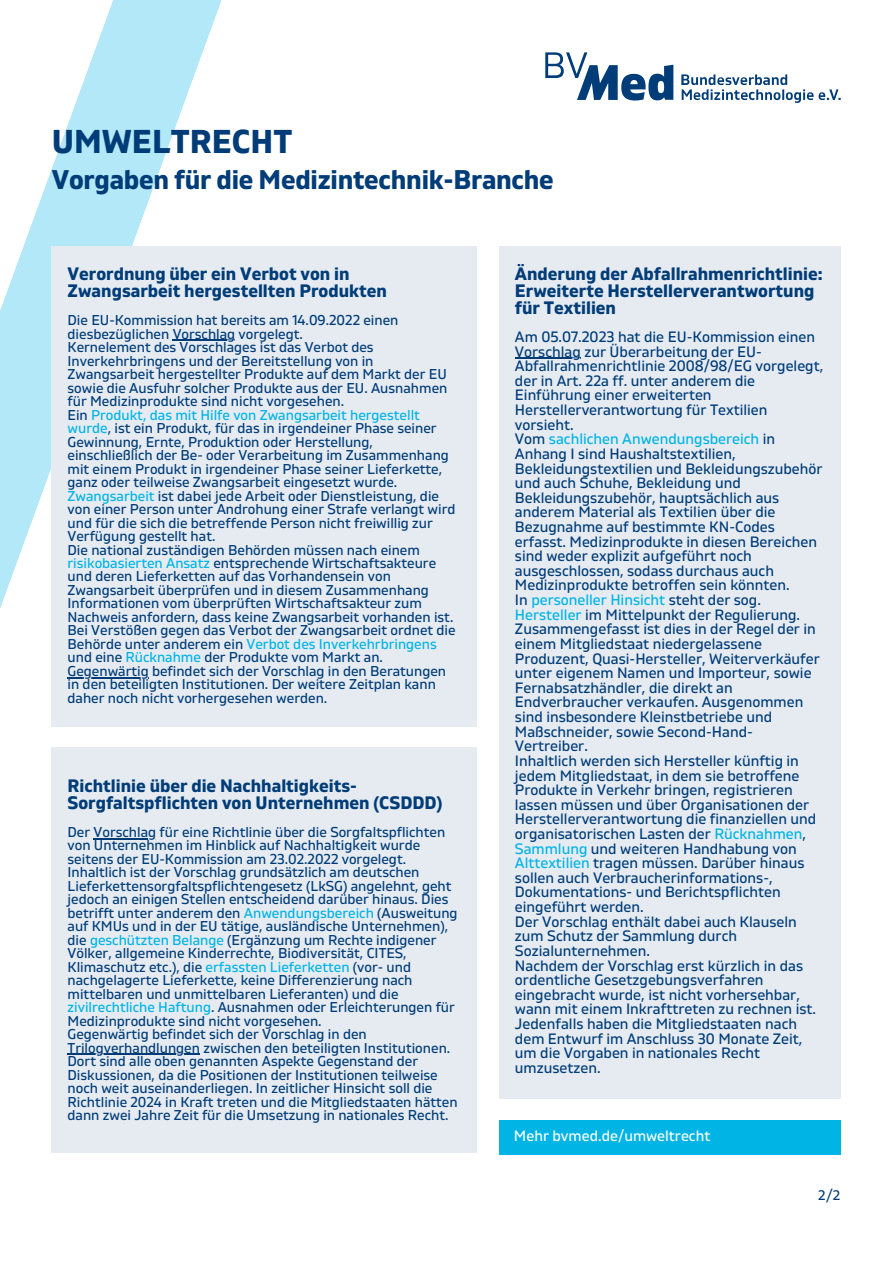
<style>
.page{position:relative;width:893px;height:1264px;background:#fff}
.page>*{position:absolute;margin:0;border:0;box-sizing:border-box;transform-origin:0 0}
.t1{font:700 33px "Gilam";color:#003c78}
.t2{font:700 27px "Gilam";letter-spacing:-.01em;color:#003c78}
.t3{font:700 18px/16.8px "Gilam";color:#003c78}
.t4{font:15px/14.5px "Gilam";color:#003c78}
.t5{font:15px "Gilam";color:#fff}
.t6{font:15px "The Sans OT5 Plain";color:#003c78}
.t7{font:14.25px/13.5px "Gilam";color:#003c78}
.s1{color:#00b4e6}
</style>
<div class="page">
<svg style="left:0;top:0;width:462px;height:1130px"></svg>
<div style="left:52px;top:246px;width:424px;height:480px;background:#e5ebf1"></div>
<hr style="left:173px;top:340px;width:62px;height:1px;background:#003c78">
<hr style="left:68px;top:677px;width:81px;height:1px;background:#003c78">
<div style="left:499px;top:246px;width:341px;height:852px;background:#e5ebf1"></div>
<hr style="left:515px;top:357px;width:66px;height:2px;background:#003c78">
<svg style="left:681px;top:74px;width:159px;height:29px"></svg>
<svg style="left:545px;top:52px;width:128px;height:48px"></svg>
<div style="left:52px;top:747px;width:424px;height:405px;background:#e5ebf1"></div>
<hr style="left:94px;top:838px;width:62px;height:1px;background:#003c78">
<hr style="left:68px;top:1053px;width:132px;height:2px;background:#003c78">
<div style="left:499px;top:1120px;width:341px;height:34px;background:#00b4e6"></div>
<p class="t1" style="left:52px;top:122px;width:242px">UMWELTRECHT</p>
<p class="t2" style="left:52px;top:163px;width:503px">Vorgaben für die Medizintechnik-Branche</p>
<p class="t3" style="left:68px;top:266px;width:321px">Verordnung über ein Verbot von in<br>Zwangsarbeit hergestellten Produkten</p>
<p class="t7" style="left:68px;top:314px;width:332px">Die EU-Kommission hat bereits am 14.09.2022 einen diesbezüglichen Vorschlag vorgelegt.</p>
<p class="t7" style="left:68px;top:341px;width:381px">Kernelement des Vorschlages ist das Verbot des Inverkehrbringens und der Bereitstellung von in Zwangsarbeit hergestellter Produkte auf dem Markt der EU sowie die Ausfuhr solcher Produkte aus der EU. Ausnahmen für Medizinprodukte sind nicht vorgesehen.</p>
<p class="t7" style="left:68px;top:408px;width:389px">Ein <span class="s1">Produkt, das mit Hilfe von Zwangsarbeit hergestellt wurde</span>, ist ein Produkt, für das in irgendeiner Phase seiner Gewinnung, Ernte, Produktion oder Herstellung, einschließlich der Be- oder Verarbeitung im Zusammenhang mit einem Produkt in irgendeiner Phase seiner Lieferkette, ganz oder teilweise Zwangsarbeit eingesetzt wurde.<br><span class="s1">Zwangsarbeit</span> ist dabei jede Arbeit oder Dienstleistung, die von einer Person unter Androhung einer Strafe verlangt wird und für die sich die betreffende Person nicht freiwillig zur Verfügung gestellt hat.</p>
<p class="t7" style="left:68px;top:543px;width:387px">Die national zuständigen Behörden müssen nach einem <span class="s1">risikobasierten Ansatz</span> entsprechende Wirtschaftsakteure und deren Lieferketten auf das Vorhandensein von Zwangsarbeit überprüfen und in diesem Zusammenhang Informationen vom überprüften Wirtschaftsakteur zum Nachweis anfordern, dass keine Zwangsarbeit vorhanden ist.</p>
<p class="t7" style="left:68px;top:624px;width:389px">Bei Verstößen gegen das Verbot der Zwangsarbeit ordnet die<br>Behörde unter anderem ein <span class="s1">Verbot des Inverkehrbringens </span>und eine <span class="s1">Rücknahme</span> der Produkte vom Markt an.</p>
<p class="t7" style="left:68px;top:664px;width:380px">Gegenwärtig befindet sich der Vorschlag in den Beratungen in den beteiligten Institutionen. Der weitere Zeitplan kann daher noch nicht vorhergesehen werden.</p>
<p class="t3" style="left:68px;top:777px;width:376px">Richtlinie über die Nachhaltigkeits-<br>Sorgfaltspflichten von Unternehmen (CSDDD)</p>
<p class="t7" style="left:68px;top:825px;width:379px">Der Vorschlag für eine Richtlinie über die Sorgfaltspflichten von Unternehmen im Hinblick auf Nachhaltigkeit wurde seitens der EU-Kommission am 23.02.2022 vorgelegt.</p>
<p class="t7" style="left:68px;top:866px;width:391px">Inhaltlich ist der Vorschlag grundsätzlich am deutschen Lieferkettensorgfaltspflichtengesetz (LkSG) angelehnt, geht jedoch an einigen Stellen entscheidend darüber hinaus. Dies betrifft unter anderem den <span class="s1">Anwendungsbereich</span> (Ausweitung auf KMUs und in der EU tätige, ausländische Unternehmen), die <span class="s1">geschützten Belange</span> (Ergänzung um Rechte indigener Völker, allgemeine Kinderrechte, Biodiversität, CITES, Klimaschutz etc.), die <span class="s1">erfassten Lieferketten</span> (vor- und nachgelagerte Lieferkette, keine Differenzierung nach mittelbaren und unmittelbaren Lieferanten) und die <span class="s1">zivilrechtliche Haftung</span>. Ausnahmen oder Erleichterungen für Medizinprodukte sind nicht vorgesehen.</p>
<p class="t7" style="left:68px;top:1028px;width:391px">Gegenwärtig befindet sich der Vorschlag in den Trilogverhandlungen zwischen den beteiligten Institutionen.<br>Dort sind alle oben genannten Aspekte Gegenstand der Diskussionen, da die Positionen der Institutionen teilweise noch weit auseinanderliegen. In zeitlicher Hinsicht soll die Richtlinie 2024 in Kraft treten und die Mitgliedstaaten hätten dann zwei Jahre Zeit für die Umsetzung in nationales Recht.</p>
<p class="t3" style="left:515px;top:266px;width:309px">Änderung der Abfallrahmenrichtlinie:<br>Erweiterte Herstellerverantwortung für Textilien</p>
<p class="t4" style="left:515px;top:330px;width:310px">Am 05.07.2023 hat die EU-Kommission einen Vorschlag zur Überarbeitung der EU-Abfallrahmenrichtlinie 2008/98/EG vorgelegt, der in Art. 22a ff. unter anderem die Einführung einer erweiterten Herstellerverantwortung für Textilien vorsieht.</p>
<p class="t4" style="left:515px;top:432px;width:309px">Vom <span class="s1">sachlichen Anwendungsbereich</span> in Anhang I sind Haushaltstextilien, Bekleidungstextilien und Bekleidungszubehör und auch Schuhe, Bekleidung und Bekleidungszubehör, hauptsächlich aus anderem Material als Textilien über die Bezugnahme auf bestimmte KN-Codes erfasst. Medizinprodukte in diesen Bereichen sind weder explizit aufgeführt noch ausgeschlossen, sodass durchaus auch Medizinprodukte betroffen sein könnten.</p>
<p class="t4" style="left:515px;top:593px;width:306px">In <span class="s1">personeller Hinsicht</span> steht der sog.<br><span class="s1">Hersteller</span> im Mittelpunkt der Regulierung.<br>Zusammengefasst ist dies in der Regel der in einem Mitgliedstaat niedergelassene Produzent, Quasi-Hersteller, Weiterverkäufer unter eigenem Namen und Importeur, sowie Fernabsatzhändler, die direkt an Endverbraucher verkaufen. Ausgenommen sind insbesondere Kleinstbetriebe und Maßschneider, sowie Second-Hand-Vertreiber.</p>
<p class="t4" style="left:515px;top:754px;width:303px">Inhaltlich werden sich Hersteller künftig in jedem Mitgliedstaat, in dem sie betroffene Produkte in Verkehr bringen, registrieren lassen müssen und über Organisationen der Herstellerverantwortung die finanziellen und organisatorischen Lasten der <span class="s1">Rücknahmen</span>, <span class="s1">Sammlung</span> und weiteren Handhabung von <span class="s1">Alttextilien</span> tragen müssen. Darüber hinaus sollen auch Verbraucherinformations-, Dokumentations- und Berichtspflichten eingeführt werden.</p>
<p class="t4" style="left:515px;top:914px;width:283px">Der Vorschlag enthält dabei auch Klauseln zum Schutz der Sammlung durch<br>Sozialunternehmen.</p>
<p class="t4" style="left:515px;top:958px;width:303px">Nachdem der Vorschlag erst kürzlich in das ordentliche Gesetzgebungsverfahren eingebracht wurde, ist nicht vorhersehbar, wann mit einem Inkrafttreten zu rechnen ist.<br>Jedenfalls haben die Mitgliedstaaten nach dem Entwurf im Anschluss 30 Monate Zeit, um die Vorgaben in nationales Recht umzusetzen.</p>
<p class="t5" style="left:514px;top:1127px;width:198px">Mehr bvmed.de/umweltrecht</p>
<p class="t6" style="left:817px;top:1185px;width:25px">2/2</p>
</div>
